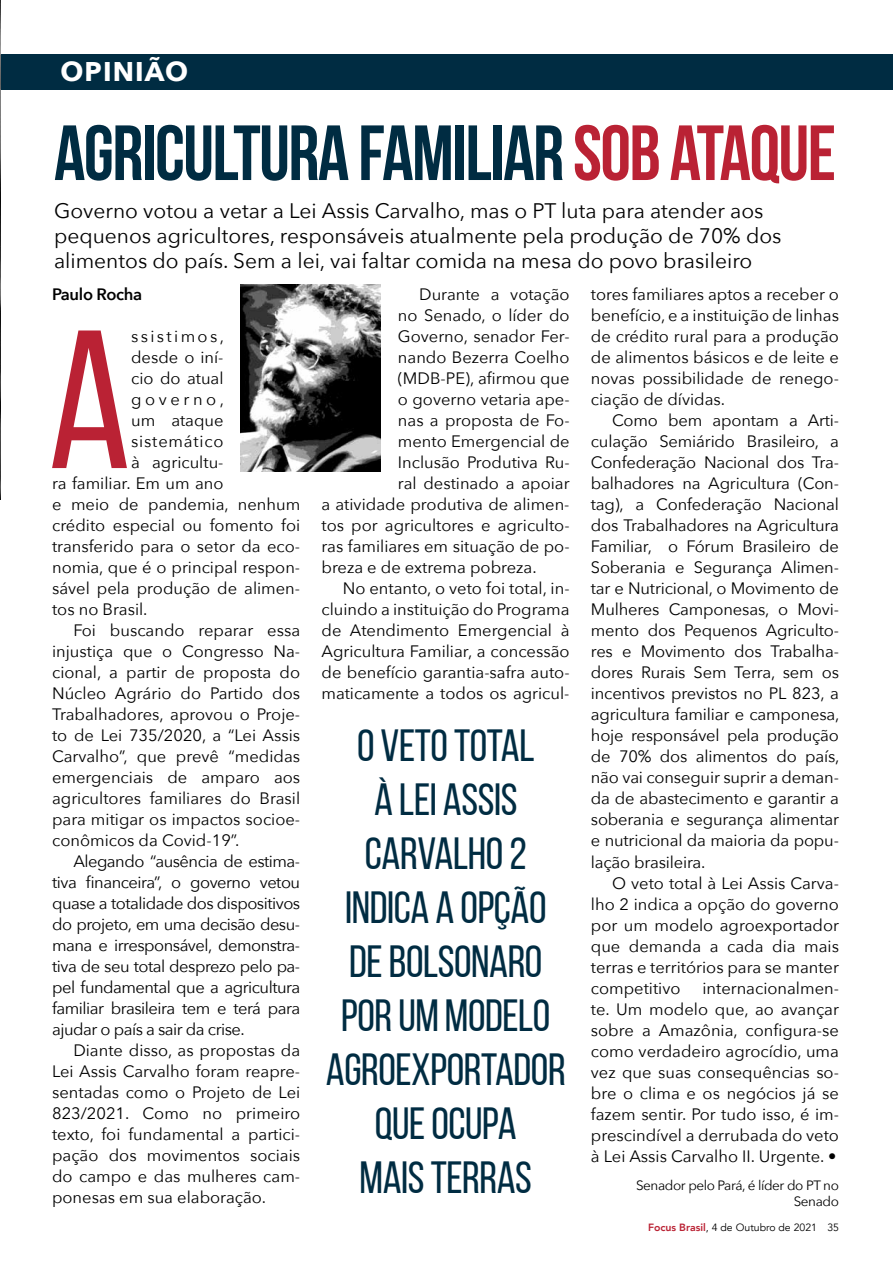
<style>
.page{position:relative;width:893px;height:1263px;background:#fff}
.page>*{position:absolute;margin:0;border:0;box-sizing:border-box;transform-origin:0 0}
.t1{font:196.5px "Bebas Neue";color:#ba2234}
.t2{font:700 78px "Bebas Neue";letter-spacing:-.02em;color:#002c42}
.t3{font:45px/54px "Bebas Neue";letter-spacing:-.01em;color:#002c42;text-align:center}
.t4{font:700 27px "Avenir Next";letter-spacing:.04em;color:#fff}
.t5{font:21px/25.2px "Avenir Next";color:#000}
.t6{font:16.5px/21px "Avenir Next";color:#000;text-align:justify}
.t7{font:16.5px "Avenir Next";letter-spacing:-.03em;color:#000}
.t8{font:16.5px "Avenir Next";letter-spacing:.05em;color:#000}
.t9{font:600 16.5px "Avenir Next";letter-spacing:-.02em;color:#000}
.t10{font:16.5px "Avenir Next";letter-spacing:.145em;color:#000}
.t11{font:16.5px "Avenir Next";letter-spacing:.22em;color:#000}
.t12{font:13.5px/16.2px "Avenir Next";letter-spacing:-.03em;color:#000;text-align:right}
.t13{font:10.5px "Avenir";color:#000}
.s1{color:#ba2234}
.s2{font-weight:800;color:#ba2234}
</style>
<div class="page">
<div style="left:1px;top:54px;width:892px;height:35px;background:#002c42"></div>
<img style="left:241px;top:285px;width:140px;height:187px">
<img style="left:0;top:0;width:1px;height:500px">
<h3 class="t4" style="left:61px;top:48px;width:129px">OPINIÃO</h3>
<h2 class="t2" style="left:54px;top:110px;width:784px">AGRICULTURA FAMILIAR <span class="s1">SOB ATAQUE</span></h2>
<p class="t5" style="left:54px;top:197px;width:729px">Governo votou a vetar a Lei Assis Carvalho, mas o PT luta para atender aos pequenos agricultores, responsáveis atualmente pela produção de 70% dos alimentos do país. Sem a lei, vai faltar comida na mesa do povo brasileiro</p>
<p class="t9" style="left:52px;top:280px;width:92px">Paulo Rocha</p>
<h1 class="t1" style="left:48px;top:294px;width:84px">A</h1>
<p class="t10" style="left:131px;top:322px;width:94px">ssistimos,</p>
<p class="t6" style="left:591px;top:283px;width:250px">tores familiares aptos a receber o benefício, e a instituição de linhas de crédito rural para a produção de alimentos básicos e de leite e novas possibilidade de renego&shy;ciação de dívidas.</p>
<p class="t6" style="left:591px;top:409px;width:250px;text-indent:21px">Como bem apontam a Arti&shy;culação Semiárido Brasileiro, a Confederação Nacional dos Tra&shy;balhadores na Agricultura (Con&shy;tag), a Confederação Nacional dos Trabalhadores na Agricultura Familiar, o Fórum Brasileiro de Soberania e Segurança Alimen&shy;tar e Nutricional, o Movimento de Mulheres Camponesas, o Movi&shy;mento dos Pequenos Agriculto&shy;res e Movimento dos Trabalha&shy;dores Rurais Sem Terra, sem os incentivos previstos no PL 823, a agricultura familiar e camponesa, hoje responsável pela produção de 70% dos alimentos do país, não vai conseguir suprir a deman&shy;da de abastecimento e garantir a soberania e segurança alimentar e nutricional da maioria da popu&shy;lação brasileira.</p>
<p class="t6" style="left:591px;top:871px;width:250px;text-indent:21px">O veto total à Lei Assis Carva&shy;lho 2 indica a opção do governo por um modelo agroexportador que demanda a cada dia mais terras e territórios para se manter competitivo</p>
<p class="t6" style="left:419px;top:283px;width:152px">Durante a votação</p>
<p class="t6" style="left:398px;top:304px;width:173px">no Senado, o líder do</p>
<p class="t6" style="left:398px;top:325px;width:173px">Governo, senador Fer-</p>
<p class="t6" style="left:398px;top:346px;width:173px">nando Bezerra Coelho</p>
<p class="t6" style="left:398px;top:367px;width:173px">(MDB-PE), afirmou que</p>
<p class="t6" style="left:398px;top:388px;width:173px">o governo vetaria ape-</p>
<p class="t6" style="left:398px;top:409px;width:173px">nas a proposta de Fo-</p>
<p class="t6" style="left:398px;top:430px;width:173px">mento Emergencial de</p>
<p class="t6" style="left:398px;top:451px;width:173px">Inclusão Produtiva Ru-</p>
<p class="t6" style="left:398px;top:472px;width:173px">ral destinado a apoiar</p>
<p class="t6" style="left:321px;top:493px;width:250px">a atividade produtiva de alimen-</p>
<p class="t6" style="left:321px;top:514px;width:250px">tos por agricultores e agriculto-</p>
<p class="t6" style="left:321px;top:535px;width:250px">ras familiares em situação de po-</p>
<p class="t6" style="left:321px;top:556px;width:217px">breza e de extrema pobreza.</p>
<p class="t6" style="left:343px;top:577px;width:228px">No entanto, o veto foi total, in-</p>
<p class="t6" style="left:321px;top:598px;width:250px">cluindo a instituição do Programa</p>
<p class="t6" style="left:321px;top:619px;width:250px">de Atendimento Emergencial à</p>
<p class="t6" style="left:321px;top:640px;width:250px">Agricultura Familiar, a concessão</p>
<p class="t6" style="left:321px;top:661px;width:250px">de benefício garantia-safra auto-</p>
<p class="t6" style="left:321px;top:682px;width:250px">maticamente a todos os agricul-</p>
<p class="t6" style="left:131px;top:346px;width:94px">desde o iní-</p>
<p class="t6" style="left:131px;top:367px;width:94px">cio do atual</p>
<p class="t11" style="left:131px;top:385px;width:94px">governo,</p>
<p class="t6" style="left:131px;top:409px;width:94px">um ataque</p>
<p class="t8" style="left:131px;top:427px;width:94px">sistemático</p>
<p class="t6" style="left:131px;top:451px;width:94px">à agricultu-</p>
<p class="t6" style="left:52px;top:472px;width:173px">ra familiar. Em um ano</p>
<p class="t6" style="left:52px;top:493px;width:250px">e meio de pandemia, nenhum</p>
<p class="t6" style="left:52px;top:514px;width:250px">crédito especial ou fomento foi</p>
<p class="t6" style="left:52px;top:535px;width:250px">transferido para o setor da eco-</p>
<p class="t6" style="left:52px;top:556px;width:250px">nomia, que é o principal respon-</p>
<p class="t6" style="left:52px;top:577px;width:250px">sável pela produção de alimen-</p>
<p class="t6" style="left:52px;top:598px;width:97px">tos no Brasil.</p>
<p class="t6" style="left:73px;top:619px;width:228px">Foi buscando reparar essa</p>
<p class="t6" style="left:52px;top:640px;width:250px">injustiça que o Congresso Na-</p>
<p class="t6" style="left:52px;top:661px;width:250px">cional, a partir de proposta do</p>
<p class="t6" style="left:52px;top:682px;width:250px">Núcleo Agrário do Partido dos</p>
<p class="t6" style="left:52px;top:703px;width:250px">Trabalhadores, aprovou o Proje-</p>
<p class="t6" style="left:52px;top:724px;width:250px">to de Lei 735/2020, a “Lei Assis</p>
<p class="t6" style="left:52px;top:745px;width:250px">Carvalho”, que prevê “medidas</p>
<p class="t6" style="left:52px;top:766px;width:250px">emergenciais de amparo aos</p>
<p class="t6" style="left:52px;top:787px;width:250px">agricultores familiares do Brasil</p>
<p class="t6" style="left:52px;top:808px;width:250px">para mitigar os impactos socioe-</p>
<p class="t6" style="left:52px;top:829px;width:189px">conômicos da Covid-19”.</p>
<p class="t7" style="left:73px;top:847px;width:228px">Alegando “ausência de estima-</p>
<p class="t7" style="left:52px;top:868px;width:250px">tiva financeira”, o governo vetou</p>
<p class="t7" style="left:52px;top:889px;width:250px">quase a totalidade dos dispositivos</p>
<p class="t7" style="left:52px;top:910px;width:250px">do projeto, em uma decisão desu-</p>
<p class="t7" style="left:52px;top:931px;width:250px">mana e irresponsável, demonstra-</p>
<p class="t7" style="left:52px;top:952px;width:250px">tiva de seu total desprezo pelo pa-</p>
<p class="t7" style="left:52px;top:973px;width:250px">pel fundamental que a agricultura</p>
<p class="t7" style="left:52px;top:994px;width:250px">familiar brasileira tem e terá para</p>
<p class="t7" style="left:52px;top:1015px;width:194px">ajudar o país a sair da crise.</p>
<p class="t6" style="left:73px;top:1039px;width:228px">Diante disso, as propostas da</p>
<p class="t6" style="left:52px;top:1060px;width:250px">Lei Assis Carvalho foram reapre-</p>
<p class="t6" style="left:52px;top:1081px;width:250px">sentadas como o Projeto de Lei</p>
<p class="t6" style="left:52px;top:1102px;width:250px">823/2021. Como no primeiro</p>
<p class="t6" style="left:52px;top:1123px;width:250px">texto, foi fundamental a partici-</p>
<p class="t6" style="left:52px;top:1144px;width:250px">pação dos movimentos sociais</p>
<p class="t6" style="left:52px;top:1165px;width:250px">do campo e das mulheres cam-</p>
<p class="t6" style="left:52px;top:1186px;width:215px">ponesas em sua elaboração.</p>
<h3 class="t3" style="left:326px;top:718px;width:241px">O VETO TOTAL<br>À LEI ASSIS<br>CARVALHO 2<br>INDICA A OPÇÃO<br>DE BOLSONARO<br>POR UM MODELO<br>AGROEXPORTADOR<br>QUE OCUPA<br>MAIS TERRAS</h3>
<p class="t6" style="left:591px;top:976px;width:250px;text-indent:112px">internacionalmen&shy;te. Um modelo que, ao avançar sobre a Amazônia, configura-se como verdadeiro agrocídio, uma vez que suas consequências so&shy;bre o clima e os negócios já se fazem sentir. Por tudo isso, é im&shy;prescindível a derrubada do veto à Lei Assis Carvalho II. Urgente. •</p>
<p class="t12" style="left:636px;top:1177px;width:204px">Senador pelo Pará, é líder do PT no<br>Senado</p>
<p class="t13" style="left:648px;top:1221px;width:193px"><span class="s2">Focus Brasil</span>, 4 de Outubro de 2021 35</p>
</div>
